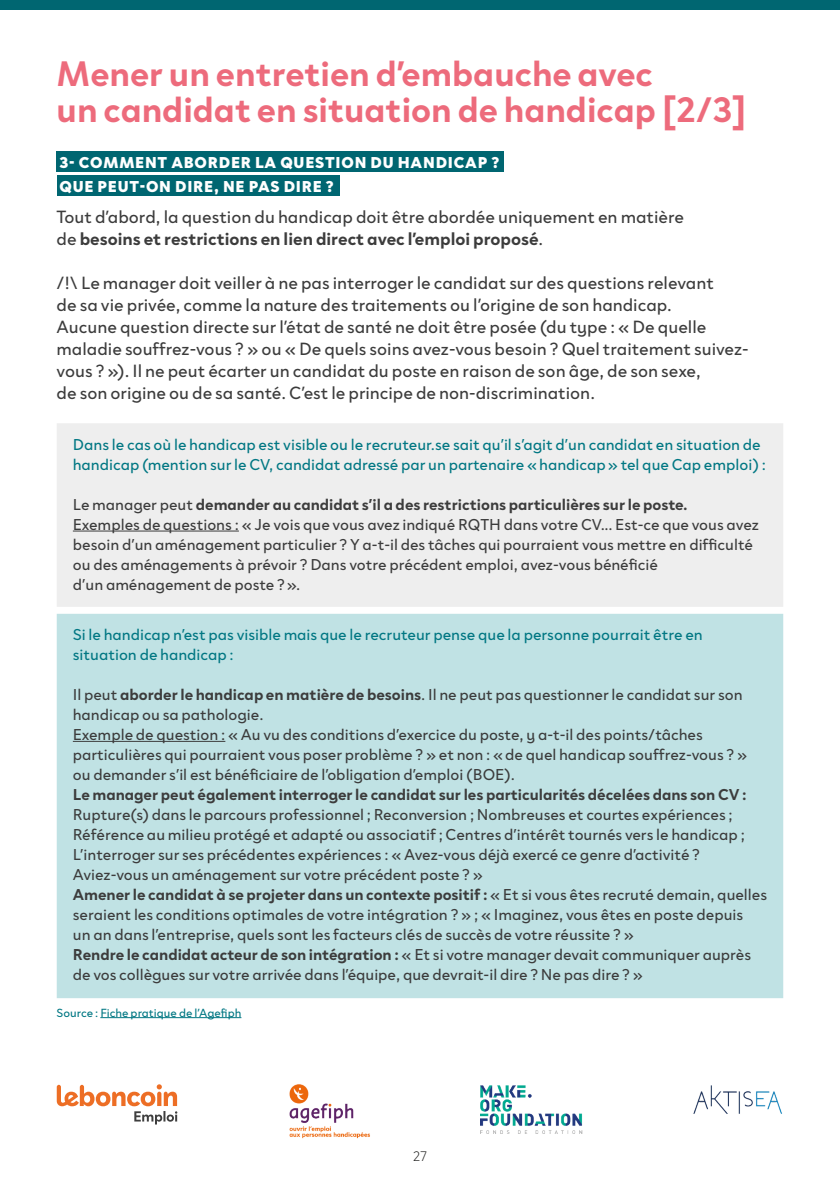
<style>
.page{position:relative;width:840px;height:1191px;background:#fff}
.page>*{position:absolute;margin:0;border:0;box-sizing:border-box;transform-origin:0 0}
.t1{font:700 36px "PSM";color:#ed6b7c}
.t2{font:18px/22px "PSM";color:#3c3c3c}
.t3{font:700 18px "PSM";color:#3c3c3c}
.t4{font:16px/20px "PSM";color:#3c3c3c}
.t5{font:16px/20px "PSM";color:#017783}
.t6{font:700 16px "PSM";color:#3c3c3c}
.t7{font:900 16px "PSM";letter-spacing:.05em;color:#fff}
.t8{font:300 14px "PSM";color:#1d1d1b}
.t9{font:12px "PSM";color:#017783}
.s1{font-weight:400}
.s2{font-weight:700}
</style>
<div class="page">
<img style="left:480px;top:1085px;width:102px;height:48px">
<img style="left:289px;top:1084px;width:81px;height:55px">
<img style="left:693px;top:1085px;width:89px;height:29px">
<svg style="left:57px;top:1084px;width:120px;height:40px"></svg>
<div style="left:57px;top:175px;width:282px;height:21px;background:#006671"></div>
<div style="left:57px;top:151px;width:446px;height:21px;background:#006671"></div>
<hr style="left:100px;top:1017px;width:141px;height:1px;background:#017783">
<div style="left:57px;top:423px;width:725px;height:184px;background:#eee"></div>
<div style="left:57px;top:614px;width:725px;height:384px;background:#c0e2e4"></div>
<hr style="left:73px;top:530px;width:166px;height:1px;background:#3c3c3c">
<hr style="left:73px;top:741px;width:152px;height:1px;background:#3c3c3c">
<div style="left:0;top:0;width:839px;height:10px;background:#006671"></div>
<p class="t1" style="left:57px;top:51px;width:597px">Mener un entretien d’embauche avec</p>
<p class="t1" style="left:57px;top:87px;width:691px">un candidat en situation de handicap [2/3]</p>
<p class="t7" style="left:59px;top:152px;width:441px">3- COMMENT ABORDER LA QUESTION DU HANDICAP ?</p>
<p class="t7" style="left:59px;top:176px;width:276px">QUE PEUT-ON DIRE, NE PAS DIRE ?</p>
<p class="t2" style="left:57px;top:205px;width:628px">Tout d’abord, la question du handicap doit être abordée uniquement en matière</p>
<p class="t3" style="left:57px;top:227px;width:488px"><span class="s1">de</span> besoins et restrictions en lien direct avec l’emploi proposé<span class="s1">.</span></p>
<p class="t2" style="left:57px;top:271px;width:658px">/!\ Le manager doit veiller à ne pas interroger le candidat sur des questions relevant</p>
<p class="t2" style="left:57px;top:293px;width:616px">de sa vie privée, comme la nature des traitements ou l’origine de son handicap.</p>
<p class="t2" style="left:57px;top:315px;width:651px">Aucune question directe sur l’état de santé ne doit être posée (du type : « De quelle</p>
<p class="t2" style="left:57px;top:337px;width:693px">maladie souffrez-vous ? » ou « De quels soins avez-vous besoin ? Quel traitement suivez&shy;vous ? »). Il ne peut écarter un candidat du poste en raison de son âge, de son sexe,</p>
<p class="t2" style="left:57px;top:381px;width:539px">de son origine ou de sa santé. C’est le principe de non-discrimination.</p>
<p class="t5" style="left:73px;top:434px;width:694px">Dans le cas où le handicap est visible ou le recruteur.se sait qu’il s’agit d’un candidat en situation de handicap (mention sur le CV, candidat adressé par un partenaire «handicap» tel que Cap emploi) :</p>
<p class="t6" style="left:73px;top:494px;width:616px"><span class="s1">Le manager peut</span> demander au candidat s’il a des restrictions particulières sur le poste.</p>
<p class="t4" style="left:73px;top:514px;width:687px">Exemples de questions : « Je vois que vous avez indiqué RQTH dans votre CV... Est-ce que vous avez besoin d’un aménagement particulier ? Y a-t-il des tâches qui pourraient vous mettre en difficulté ou des aménagements à prévoir ? Dans votre précédent emploi, avez-vous bénéficié</p>
<p class="t4" style="left:73px;top:574px;width:229px">d’un aménagement de poste ?».</p>
<p class="t5" style="left:73px;top:624px;width:631px">Si le handicap n’est pas visible mais que le recruteur pense que la personne pourrait être en situation de handicap :</p>
<p class="t4" style="left:73px;top:684px;width:671px">Il peut <span class="s2">aborder le handicap en matière de besoins</span>. Il ne peut pas questionner le candidat sur son handicap ou sa pathologie.</p>
<p class="t4" style="left:73px;top:724px;width:675px">Exemple de question : « Au vu des conditions d’exercice du poste, y a-t-il des points/tâches particulières qui pourraient vous poser problème ? » et non : «de quel handicap souffrez-vous ? » ou demander s’il est bénéficiaire de l’obligation d’emploi (BOE).</p>
<p class="t6" style="left:73px;top:784px;width:674px">Le manager peut également interroger le candidat sur les particularités décelées dans son CV :</p>
<p class="t4" style="left:73px;top:804px;width:661px">Rupture(s) dans le parcours professionnel ; Reconversion ; Nombreuses et courtes expériences ;</p>
<p class="t4" style="left:73px;top:824px;width:673px">Référence au milieu protégé et adapté ou associatif ; Centres d’intérêt tournés vers le handicap ;</p>
<p class="t4" style="left:73px;top:844px;width:628px">L’interroger sur ses précédentes expériences : « Avez-vous déjà exercé ce genre d’activité ?</p>
<p class="t4" style="left:73px;top:864px;width:411px">Aviez-vous un aménagement sur votre précédent poste ? »</p>
<p class="t6" style="left:73px;top:884px;width:695px">Amener le candidat à se projeter dans un contexte positif : <span class="s1">« Et si vous êtes recruté demain, quelles</span></p>
<p class="t4" style="left:73px;top:904px;width:671px">seraient les conditions optimales de votre intégration ? » ; « Imaginez, vous êtes en poste depuis</p>
<p class="t4" style="left:73px;top:924px;width:562px">un an dans l’entreprise, quels sont les facteurs clés de succès de votre réussite ? »</p>
<p class="t4" style="left:73px;top:944px;width:679px"><span class="s2">Rendre le candidat acteur de son intégration :</span> « Et si votre manager devait communiquer auprès de vos collègues sur votre arrivée dans l’équipe, que devrait-il dire ? Ne pas dire ? »</p>
<p class="t9" style="left:57px;top:1005px;width:186px">Source : Fiche pratique de l’Agefiph</p>
<p class="t8" style="left:413px;top:1148px;width:15px">27</p>
</div>
